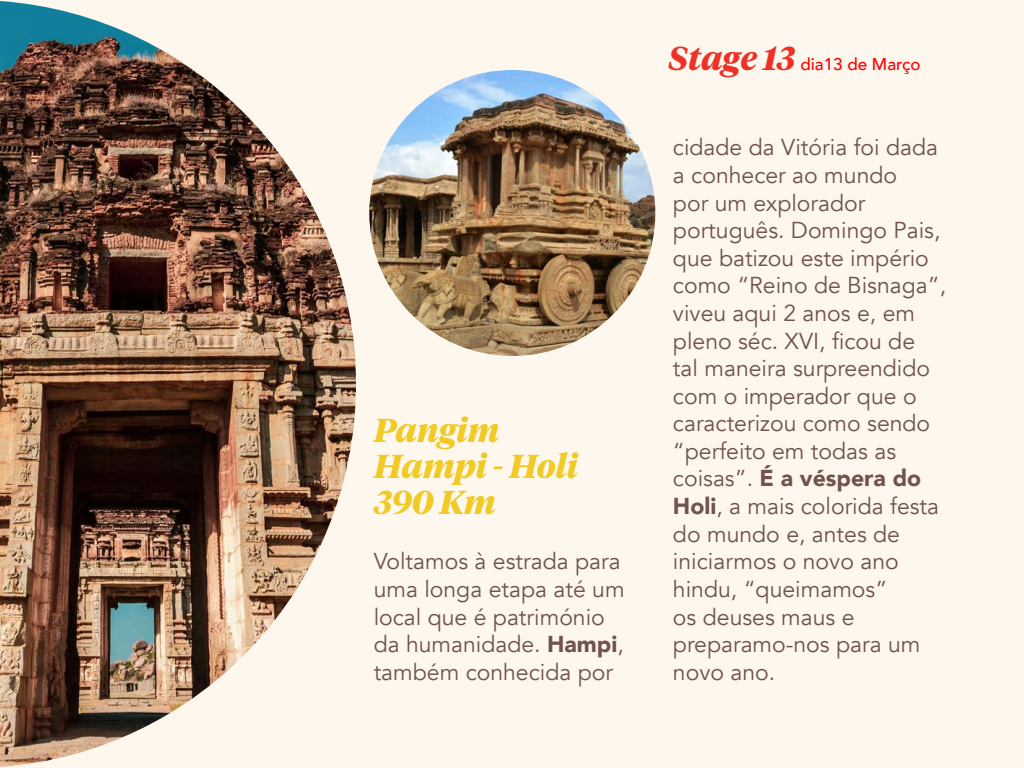
<style>
.page{position:relative;width:1024px;height:768px;background:#fdf7ee}
.page>*{position:absolute;margin:0;border:0;box-sizing:border-box;transform-origin:0 0}
.t1{font:italic 700 33px/36px "Tiempos Headline";color:#f1ca25}
.t2{font:23px/27.6px "Avenir";color:#70534b}
.t3{font:500 17px "Avenir";color:#f00}
.s1{font-weight:900}
.s2{font-family:"Tiempos Headline";font-weight:700;font-style:italic;font-size:33px;color:#ee3124}
</style>
<div class="page">
<img style="left:0;top:1px;width:356px;height:766px">
<img style="left:369px;top:70px;width:286px;height:286px;border-radius:143px">
<h1 class="t1" style="left:374px;top:411px;width:206px">Pangim<br>Hampi - Holi<br>390 Km</h1>
<p class="t2" style="left:374px;top:548px;width:252px">Voltamos à estrada para uma longa etapa até um local que é património da humanidade. <span class="s1">Hampi</span>, também conhecida por</p>
<p class="t3" style="left:669px;top:49px;width:253px"><span class="s2">Stage 13</span> dia13 de Março</p>
<p class="t2" style="left:673px;top:134px;width:275px">cidade da Vitória foi dada a conhecer ao mundo<br>por um explorador português. Domingo Pais, que batizou este império como “Reino de Bisnaga”, viveu aqui 2 anos e, em pleno séc. XVI, ficou de<br>tal maneira surpreendido com o imperador que o caracterizou como sendo “perfeito em todas as coisas”. <span class="s1">É a véspera do<br>Holi</span>, a mais colorida festa do mundo e, antes de iniciarmos o novo ano hindu, “queimamos”<br>os deuses maus e preparamo-nos para um novo ano.</p>
</div>
